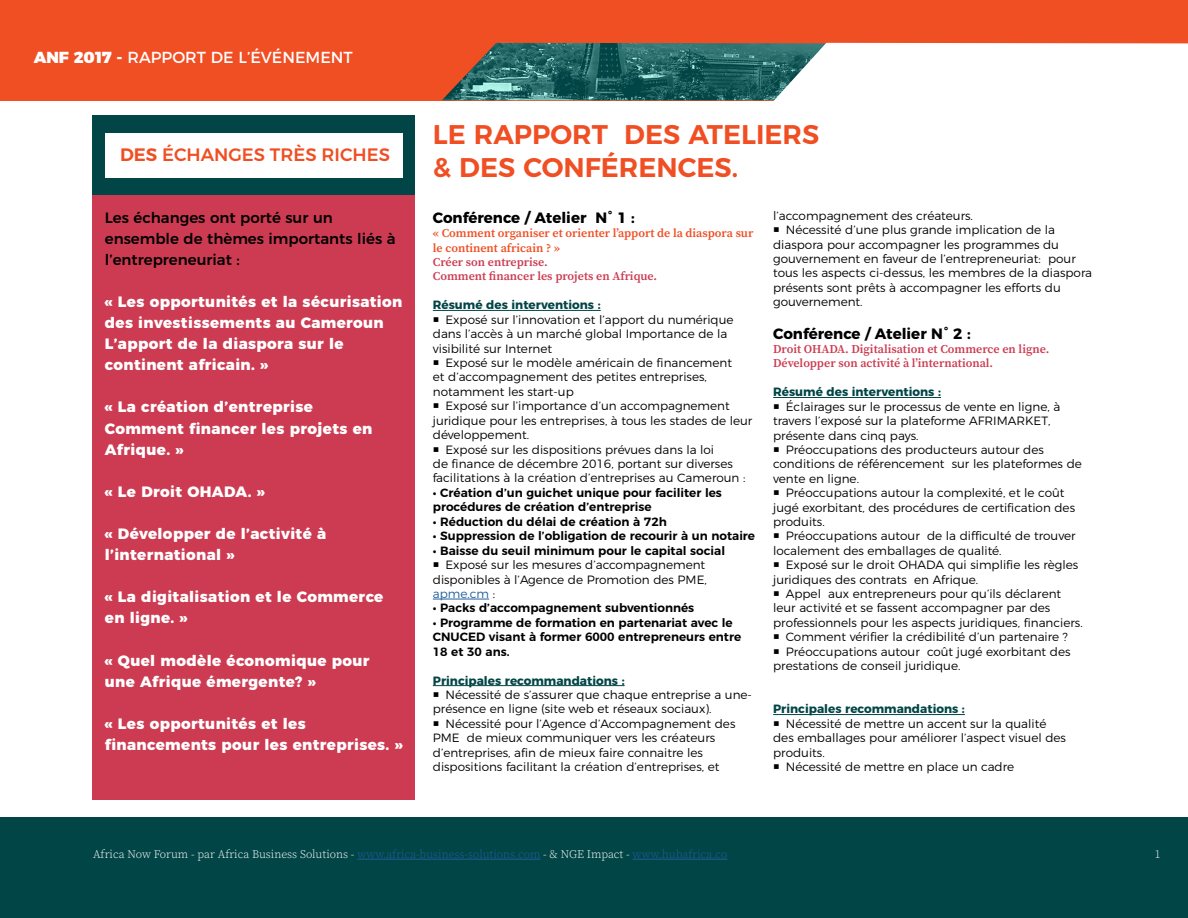
<style>
.page{position:relative;width:1188px;height:918px;background:#fff}
.page>*{position:absolute;margin:0;border:0;box-sizing:border-box;transform-origin:0 0}
.t1{font:600 27px/32.4px "Montserrat";color:#f04e23}
.t2{font:500 18px "Montserrat";color:#f04e23}
.t3{font:16.05px "Montserrat";color:#fff}
.t4{font:800 15px/21.1px "Montserrat";letter-spacing:.025em;color:#fff}
.t5{font:500 15px/21.1px "Montserrat";color:#000}
.t6{font:700 15px "Montserrat";color:#000}
.t7{font:300 12px/14.4px "Montserrat";color:#000}
.t8{font:600 12px/14.4px "Montserrat";color:#000}
.t9{font:600 12px/14.4px "Source Serif Pro";color:#cc3b51}
.t10{font:700 12px "Montserrat";color:#024546}
.t11{font:600 12px/14.4px "Source Serif Pro";color:#f04e23}
.t12{font:300 11.55px "Source Serif Pro";color:#fff}
.s1{font-weight:900}
.s2{font-weight:600}
.s3{color:#215e9e}
</style>
<div class="page">
<div style="left:0;top:818px;width:1188px;height:100px;background:#024546"></div>
<svg style="left:0;top:100px;width:157px;height:1px"></svg>
<div style="left:0;top:0;width:1188px;height:100px;background:#f04e23"></div>
<svg style="left:442px;top:43px;width:746px;height:58px"></svg>
<hr style="left:357px;top:859px;width:183px;height:1px;background:#215e9e">
<hr style="left:633px;top:859px;width:94px;height:1px;background:#215e9e">
<hr style="left:433px;top:310px;width:168px;height:1px;background:#024546">
<hr style="left:433px;top:599px;width:56px;height:1px;background:#215e9e">
<hr style="left:433px;top:685px;width:192px;height:1px;background:#024546">
<hr style="left:773px;top:397px;width:168px;height:1px;background:#024546">
<hr style="left:773px;top:714px;width:192px;height:1px;background:#024546">
<div style="left:93px;top:115px;width:322px;height:80px;background:#024546"></div>
<div style="left:105px;top:133px;width:298px;height:45px;background:#fff"></div>
<div style="left:93px;top:195px;width:322px;height:605px;background:#cc3b51"></div>
<h3 class="t3" style="left:34px;top:44px;width:321px"><span class="s1">ANF 2017 -</span> RAPPORT DE L’ÉVÉNEMENT</h3>
<h2 class="t2" style="left:120px;top:141px;width:271px"><span class="s2">DES</span> ÉCHANGES TRÈS RICHES</h2>
<p class="t5" style="left:105px;top:206px;width:292px">Les échanges ont porté sur un ensemble de thèmes importants liés à l’entrepreneuriat :</p>
<p class="t4" style="left:105px;top:290px;width:299px">« Les opportunités et la sécurisation des investissements au Cameroun<br>L’apport de la diaspora sur le continent africain. »</p>
<p class="t4" style="left:105px;top:395px;width:269px">« La création d’entreprise<br>Comment financer les projets en<br>Afrique. »</p>
<p class="t4" style="left:105px;top:480px;width:161px">« Le Droit OHADA. »</p>
<p class="t4" style="left:105px;top:522px;width:223px">« Développer de l’activité à l’international »</p>
<p class="t4" style="left:105px;top:585px;width:280px">« La digitalisation et le Commerce en ligne. »</p>
<p class="t4" style="left:105px;top:648px;width:266px">« Quel modèle économique pour une Afrique émergente? »</p>
<p class="t4" style="left:105px;top:712px;width:299px">« Les opportunités et les financements pour les entreprises. »</p>
<h1 class="t1" style="left:433px;top:116px;width:388px">LE RAPPORT DES ATELIERS &amp; DES CONFÉRENCES.</h1>
<p class="t6" style="left:433px;top:205px;width:204px">Conférence / Atelier N° 1 :</p>
<p class="t11" style="left:433px;top:226px;width:322px">« Comment organiser et orienter l’apport de la diaspora sur le continent africain ? »</p>
<p class="t9" style="left:433px;top:255px;width:226px">Créer son entreprise.<br>Comment financer les projets en Afrique.</p>
<p class="t10" style="left:433px;top:295px;width:169px">Résumé des interventions :</p>
<p class="t7" style="left:433px;top:311px;width:302px;text-indent:13px">Exposé sur l’innovation et l’apport du numérique dans l’accès à un marché global Importance de la visibilité sur Internet</p>
<p class="t7" style="left:433px;top:355px;width:301px;text-indent:13px">Exposé sur le modèle américain de financement et d’accompagnement des petites entreprises, notamment les start-up</p>
<p class="t7" style="left:446px;top:398px;width:286px">Exposé sur l’importance d’un accompagnement</p>
<p class="t7" style="left:433px;top:412px;width:321px">juridique pour les entreprises, à tous les stades de leur</p>
<p class="t7" style="left:433px;top:427px;width:98px">développement.</p>
<p class="t7" style="left:446px;top:441px;width:270px">Exposé sur les dispositions prévues dans la loi</p>
<p class="t7" style="left:433px;top:456px;width:302px">de finance de décembre 2016, portant sur diverses</p>
<p class="t7" style="left:433px;top:470px;width:314px">facilitations à la création d’entreprises au Cameroun :</p>
<p class="t8" style="left:433px;top:485px;width:291px">• Création d’un guichet unique pour faciliter les procédures de création d’entreprise</p>
<p class="t8" style="left:433px;top:513px;width:235px">• Réduction du délai de création à 72h</p>
<p class="t8" style="left:433px;top:528px;width:324px">• Suppression de l’obligation de recourir à un notaire</p>
<p class="t8" style="left:433px;top:542px;width:294px">• Baisse du seuil minimum pour le capital social</p>
<p class="t7" style="left:433px;top:557px;width:276px;text-indent:13px">Exposé sur les mesures d’accompagnement disponibles à l’Agence de Promotion des PME, <span class="s3">apme.cm</span> :</p>
<p class="t8" style="left:433px;top:600px;width:263px">• Packs d’accompagnement subventionnés</p>
<p class="t8" style="left:433px;top:614px;width:310px">• Programme de formation en partenariat avec le<br>CNUCED visant à former 6000 entrepreneurs entre<br>18 et 30 ans.</p>
<p class="t10" style="left:433px;top:670px;width:193px">Principales recommandations :</p>
<p class="t7" style="left:433px;top:687px;width:321px;text-indent:13px">Nécessité de s’assurer que chaque entreprise a une&shy;présence en ligne (site web et réseaux sociaux).</p>
<p class="t7" style="left:433px;top:715px;width:304px;text-indent:13px">Nécessité pour l’Agence d’Accompagnement des PME de mieux communiquer vers les créateurs d’entreprises, afin de mieux faire connaitre les dispositions facilitant la création d’entreprises, et</p>
<p class="t7" style="left:773px;top:207px;width:201px">l’accompagnement des créateurs.</p>
<p class="t7" style="left:786px;top:222px;width:271px">Nécessité d’une plus grande implication de la</p>
<p class="t7" style="left:773px;top:236px;width:287px">diaspora pour accompagner les programmes du</p>
<p class="t7" style="left:773px;top:250px;width:304px">gouvernement en faveur de l’entrepreneuriat: pour</p>
<p class="t7" style="left:773px;top:265px;width:320px">tous les aspects ci-dessus, les membres de la diaspora</p>
<p class="t7" style="left:773px;top:279px;width:289px">présents sont prêts à accompagner les efforts du</p>
<p class="t7" style="left:773px;top:294px;width:91px">gouvernement.</p>
<p class="t6" style="left:773px;top:321px;width:199px">Conférence / Atelier N° 2 :</p>
<p class="t9" style="left:773px;top:342px;width:278px">Droit OHADA. Digitalisation et Commerce en ligne.<br>Développer son activité à l’international.</p>
<p class="t10" style="left:773px;top:382px;width:169px">Résumé des interventions :</p>
<p class="t7" style="left:773px;top:398px;width:289px;text-indent:13px">Éclairages sur le processus de vente en ligne, à travers l’exposé sur la plateforme AFRIMARKET, présente dans cinq pays.</p>
<p class="t7" style="left:773px;top:441px;width:310px;text-indent:13px">Préoccupations des producteurs autour des conditions de référencement sur les plateformes de vente en ligne.</p>
<p class="t7" style="left:773px;top:485px;width:303px;text-indent:13px">Préoccupations autour la complexité, et le coût jugé exorbitant, des procédures de certification des produits.</p>
<p class="t7" style="left:773px;top:528px;width:304px;text-indent:13px">Préoccupations autour de la difficulté de trouver localement des emballages de qualité.</p>
<p class="t7" style="left:773px;top:557px;width:307px;text-indent:13px">Exposé sur le droit OHADA qui simplifie les règles juridiques des contrats en Afrique.</p>
<p class="t7" style="left:786px;top:586px;width:277px">Appel aux entrepreneurs pour qu’ils déclarent</p>
<p class="t7" style="left:773px;top:600px;width:279px">leur activité et se fassent accompagner par des</p>
<p class="t7" style="left:773px;top:614px;width:311px">professionnels pour les aspects juridiques, financiers.</p>
<p class="t7" style="left:786px;top:629px;width:284px">Comment vérifier la crédibilité d’un partenaire ?</p>
<p class="t7" style="left:786px;top:643px;width:286px">Préoccupations autour coût jugé exorbitant des</p>
<p class="t7" style="left:773px;top:658px;width:189px">prestations de conseil juridique.</p>
<p class="t10" style="left:773px;top:699px;width:193px">Principales recommandations :</p>
<p class="t7" style="left:786px;top:715px;width:262px">Nécessité de mettre un accent sur la qualité</p>
<p class="t7" style="left:773px;top:730px;width:294px">des emballages pour améliorer l’aspect visuel des</p>
<p class="t7" style="left:773px;top:744px;width:53px">produits.</p>
<p class="t7" style="left:786px;top:759px;width:230px">Nécessité de mettre en place un cadre</p>
<p class="t12" style="left:93px;top:847px;width:636px">Africa Now Forum - par Africa Business Solutions - <span class="s3">www.africa-business-solutions.com</span> - &amp; NGE Impact - <span class="s3">www.hubafrica.co</span></p>
<p class="t12" style="left:1155px;top:847px;width:7px">1</p>
</div>
